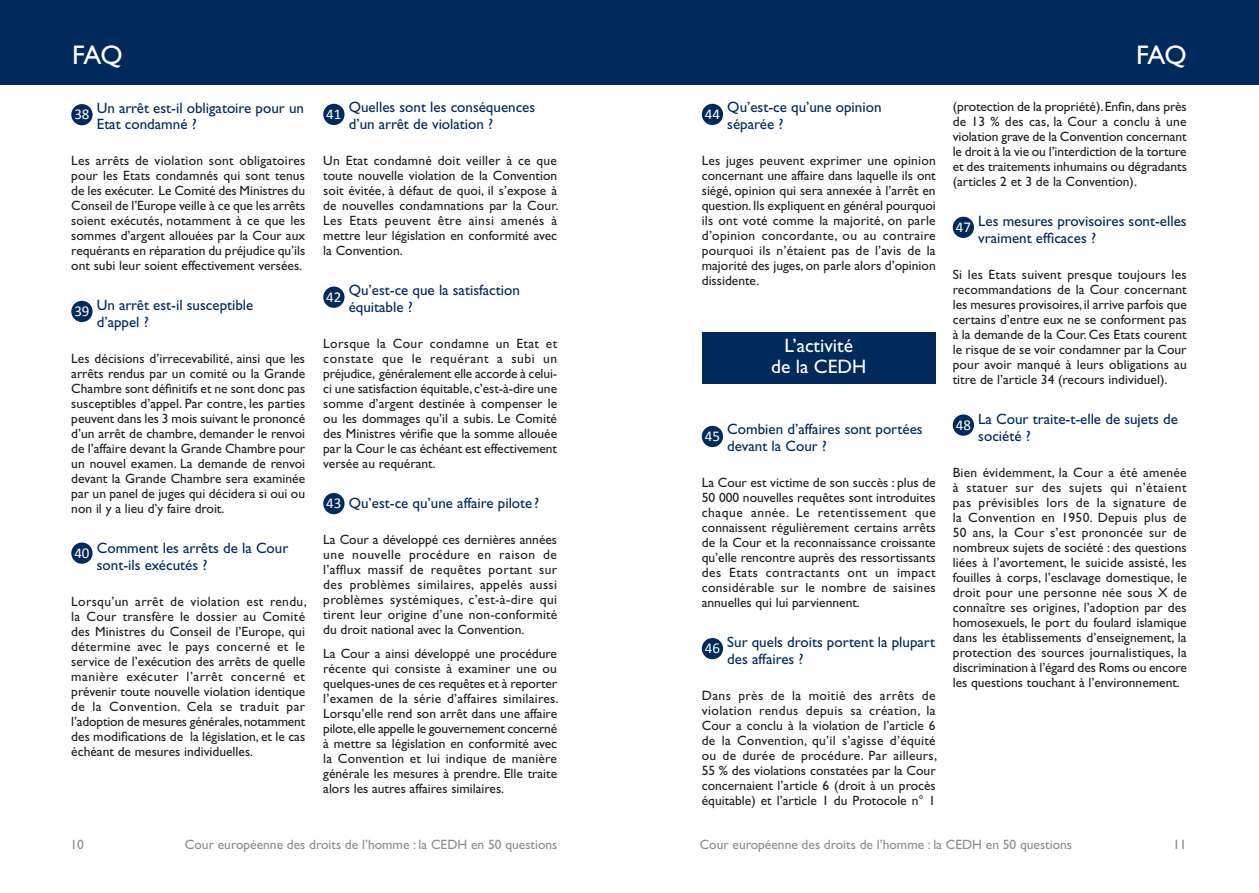
<style>
.page{position:relative;width:1259px;height:893px;background:#fff}
.page>*{position:absolute;margin:0;border:0;box-sizing:border-box;transform-origin:0 0}
.t1{font:27px "Gill Sans Std";letter-spacing:-.045em;color:#fff}
.t2{font:19.5px/21px "Gill Sans Std";color:#fff;text-align:center}
.FAQ_-_Question{font:15px/16.5px "Gill Sans Std";color:#002a5b}
.t3{font:15px "Calibri";color:#fff}
.FAQ_-_Texte{font:13.5px/15px "Gill Sans Std";color:#231f20;text-align:justify}
.t4{font:13.5px "Gill Sans Std";color:#8a8c8f}
</style>
<div class="page">
<div style="left:0;top:0;width:1259px;height:85px;background:#002a5b"></div>
<div style="left:71px;top:104px;width:22px;height:21px;background:#002a5b;border-radius:50%"></div>
<div style="left:71px;top:301px;width:22px;height:21px;background:#002a5b;border-radius:50%"></div>
<div style="left:71px;top:542px;width:22px;height:22px;background:#002a5b;border-radius:50%"></div>
<div style="left:323px;top:104px;width:21px;height:21px;background:#002a5b;border-radius:50%"></div>
<div style="left:323px;top:287px;width:21px;height:21px;background:#002a5b;border-radius:50%"></div>
<div style="left:323px;top:493px;width:21px;height:21px;background:#002a5b;border-radius:50%"></div>
<div style="left:702px;top:104px;width:21px;height:21px;background:#002a5b;border-radius:50%"></div>
<div style="left:702px;top:332px;width:233px;height:51px;background:#002a5b"></div>
<div style="left:702px;top:426px;width:21px;height:21px;background:#002a5b;border-radius:50%"></div>
<div style="left:702px;top:638px;width:21px;height:21px;background:#002a5b;border-radius:50%"></div>
<div style="left:952px;top:217px;width:22px;height:21px;background:#002a5b;border-radius:50%"></div>
<div style="left:952px;top:414px;width:22px;height:22px;background:#002a5b;border-radius:50%"></div>
<h1 class="t1" style="left:72px;top:40px;width:52px">FAQ</h1>
<h1 class="t1" style="left:1136px;top:40px;width:52px">FAQ</h1>
<p class="t3" style="left:74px;top:105px;width:17px">38</p>
<p class="FAQ_-_Question" style="left:97px;top:99px;width:209px">Un arrêt est-il obligatoire pour un<br>Etat condamné ?</p>
<p class="FAQ_-_Texte" style="left:71px;top:153px;width:236px">Les arrêts de violation sont obligatoires pour les Etats condamnés qui sont tenus de les exécuter. Le Comité des Ministres du Conseil de l’Europe veille à ce que les arrêts soient exécutés, notamment à ce que les sommes d’argent allouées par la Cour aux requérants en réparation du préjudice qu’ils ont subi leur soient effectivement versées.</p>
<p class="t3" style="left:74px;top:302px;width:17px">39</p>
<p class="FAQ_-_Question" style="left:97px;top:297px;width:158px">Un arrêt est-il susceptible d’appel ?</p>
<p class="FAQ_-_Texte" style="left:71px;top:351px;width:235px">Les décisions d’irrecevabilité, ainsi que les arrêts rendus par un comité ou la Grande Chambre sont définitifs et ne sont donc pas susceptibles d’appel. Par contre, les parties peuvent dans les 3 mois suivant le prononcé d’un arrêt de chambre, demander le renvoi de l’affaire devant la Grande Chambre pour un nouvel examen. La demande de renvoi devant la Grande Chambre sera examinée par un panel de juges qui décidera si oui ou non il y a lieu d’y faire droit.</p>
<p class="t3" style="left:74px;top:543px;width:17px">40</p>
<p class="FAQ_-_Question" style="left:97px;top:540px;width:193px">Comment les arrêts de la Cour sont-ils exécutés ?</p>
<p class="FAQ_-_Texte" style="left:71px;top:594px;width:237px">Lorsqu’un arrêt de violation est rendu, la Cour transfère le dossier au Comité des Ministres du Conseil de l’Europe, qui détermine avec le pays concerné et le service de l’exécution des arrêts de quelle manière exécuter l’arrêt concerné et prévenir toute nouvelle violation identique de la Convention. Cela se traduit par l’adoption de mesures générales, notamment des modifications de la législation, et le cas échéant de mesures individuelles.</p>
<p class="t3" style="left:326px;top:105px;width:17px">41</p>
<p class="FAQ_-_Question" style="left:349px;top:99px;width:188px">Quelles sont les conséquences d’un arrêt de violation ?</p>
<p class="FAQ_-_Texte" style="left:323px;top:153px;width:237px">Un Etat condamné doit veiller à ce que toute nouvelle violation de la Convention soit évitée, à défaut de quoi, il s’expose à de nouvelles condamnations par la Cour.<br>Les Etats peuvent être ainsi amenés à mettre leur législation en conformité avec la Convention.</p>
<p class="t3" style="left:326px;top:287px;width:17px">42</p>
<p class="FAQ_-_Question" style="left:349px;top:282px;width:173px">Qu’est-ce que la satisfaction équitable ?</p>
<p class="FAQ_-_Texte" style="left:323px;top:336px;width:235px">Lorsque la Cour condamne un Etat et constate que le requérant a subi un préjudice, généralement elle accorde à celui&shy;ci une satisfaction équitable, c’est-à-dire une somme d’argent destinée à compenser le ou les dommages qu’il a subis. Le Comité des Ministres vérifie que la somme allouée par la Cour le cas échéant est effectivement versée au requérant.</p>
<p class="t3" style="left:326px;top:494px;width:17px">43</p>
<p class="FAQ_-_Question" style="left:349px;top:495px;width:192px">Qu’est-ce qu’une affaire pilote ?</p>
<p class="FAQ_-_Texte" style="left:323px;top:532px;width:236px">La Cour a développé ces dernières années une nouvelle procédure en raison de l’afflux massif de requêtes portant sur des problèmes similaires, appelés aussi problèmes systémiques, c’est-à-dire qui tirent leur origine d’une non-conformité du droit national avec la Convention.</p>
<p class="FAQ_-_Texte" style="left:323px;top:646px;width:237px">La Cour a ainsi développé une procédure récente qui consiste à examiner une ou quelques-unes de ces requêtes et à reporter l’examen de la série d’affaires similaires.<br>Lorsqu’elle rend son arrêt dans une affaire pilote, elle appelle le gouvernement concerné à mettre sa législation en conformité avec la Convention et lui indique de manière générale les mesures à prendre. Elle traite alors les autres affaires similaires.</p>
<p class="t3" style="left:705px;top:105px;width:17px">44</p>
<p class="FAQ_-_Question" style="left:727px;top:99px;width:156px">Qu’est-ce qu’une opinion séparée ?</p>
<p class="FAQ_-_Texte" style="left:702px;top:153px;width:236px">Les juges peuvent exprimer une opinion concernant une affaire dans laquelle ils ont siégé, opinion qui sera annexée à l’arrêt en question. Ils expliquent en général pourquoi ils ont voté comme la majorité, on parle d’opinion concordante, ou au contraire pourquoi ils n’étaient pas de l’avis de la majorité des juges, on parle alors d’opinion dissidente.</p>
<p class="t2" style="left:771px;top:335px;width:97px">L’activité<br>de la CEDH</p>
<p class="t3" style="left:705px;top:427px;width:17px">45</p>
<p class="FAQ_-_Question" style="left:727px;top:421px;width:197px">Combien d’affaires sont portées devant la Cour ?</p>
<p class="FAQ_-_Texte" style="left:702px;top:475px;width:235px">La Cour est victime de son succès : plus de 50 000 nouvelles requêtes sont introduites chaque année. Le retentissement que connaissent régulièrement certains arrêts de la Cour et la reconnaissance croissante qu’elle rencontre auprès des ressortissants des Etats contractants ont un impact considérable sur le nombre de saisines annuelles qui lui parviennent.</p>
<p class="t3" style="left:705px;top:639px;width:17px">46</p>
<p class="FAQ_-_Question" style="left:727px;top:634px;width:209px">Sur quels droits portent la plupart des affaires ?</p>
<p class="FAQ_-_Texte" style="left:702px;top:688px;width:237px">Dans près de la moitié des arrêts de violation rendus depuis sa création, la Cour a conclu à la violation de l’article 6 de la Convention, qu’il s’agisse d’équité ou de durée de procédure. Par ailleurs, 55 % des violations constatées par la Cour concernaient l’article 6 (droit à un procès équitable) et l’article 1 du Protocole n° 1</p>
<p class="FAQ_-_Texte" style="left:952px;top:99px;width:236px">(protection de la propriété). Enfin, dans près de 13 % des cas, la Cour a conclu à une violation grave de la Convention concernant le droit à la vie ou l’interdiction de la torture et des traitements inhumains ou dégradants (articles 2 et 3 de la Convention).</p>
<p class="t3" style="left:955px;top:218px;width:17px">47</p>
<p class="FAQ_-_Question" style="left:978px;top:213px;width:210px">Les mesures provisoires sont-elles vraiment efficaces ?</p>
<p class="FAQ_-_Texte" style="left:952px;top:267px;width:235px">Si les Etats suivent presque toujours les recommandations de la Cour concernant les mesures provisoires, il arrive parfois que certains d’entre eux ne se conforment pas à la demande de la Cour. Ces Etats courent le risque de se voir condamner par la Cour pour avoir manqué à leurs obligations au titre de l’article 34 (recours individuel).</p>
<p class="t3" style="left:955px;top:415px;width:17px">48</p>
<p class="FAQ_-_Question" style="left:978px;top:411px;width:201px">La Cour traite-t-elle de sujets de société ?</p>
<p class="FAQ_-_Texte" style="left:952px;top:465px;width:236px">Bien évidemment, la Cour a été amenée à statuer sur des sujets qui n’étaient pas prévisibles lors de la signature de la Convention en 1950. Depuis plus de 50 ans, la Cour s’est prononcée sur de nombreux sujets de société : des questions liées à l’avortement, le suicide assisté, les fouilles à corps, l’esclavage domestique, le droit pour une personne née sous X de connaître ses origines, l’adoption par des homosexuels, le port du foulard islamique dans les établissements d’enseignement, la protection des sources journalistiques, la discrimination à l’égard des Roms ou encore les questions touchant à l’environnement.</p>
<p class="t4" style="left:70px;top:836px;width:15px">10</p>
<p class="t4" style="left:185px;top:836px;width:374px">Cour européenne des droits de l’homme : la CEDH en 50 questions</p>
<p class="t4" style="left:699px;top:836px;width:374px">Cour européenne des droits de l’homme : la CEDH en 50 questions</p>
<p class="t4" style="left:1173px;top:836px;width:15px">11</p>
</div>
